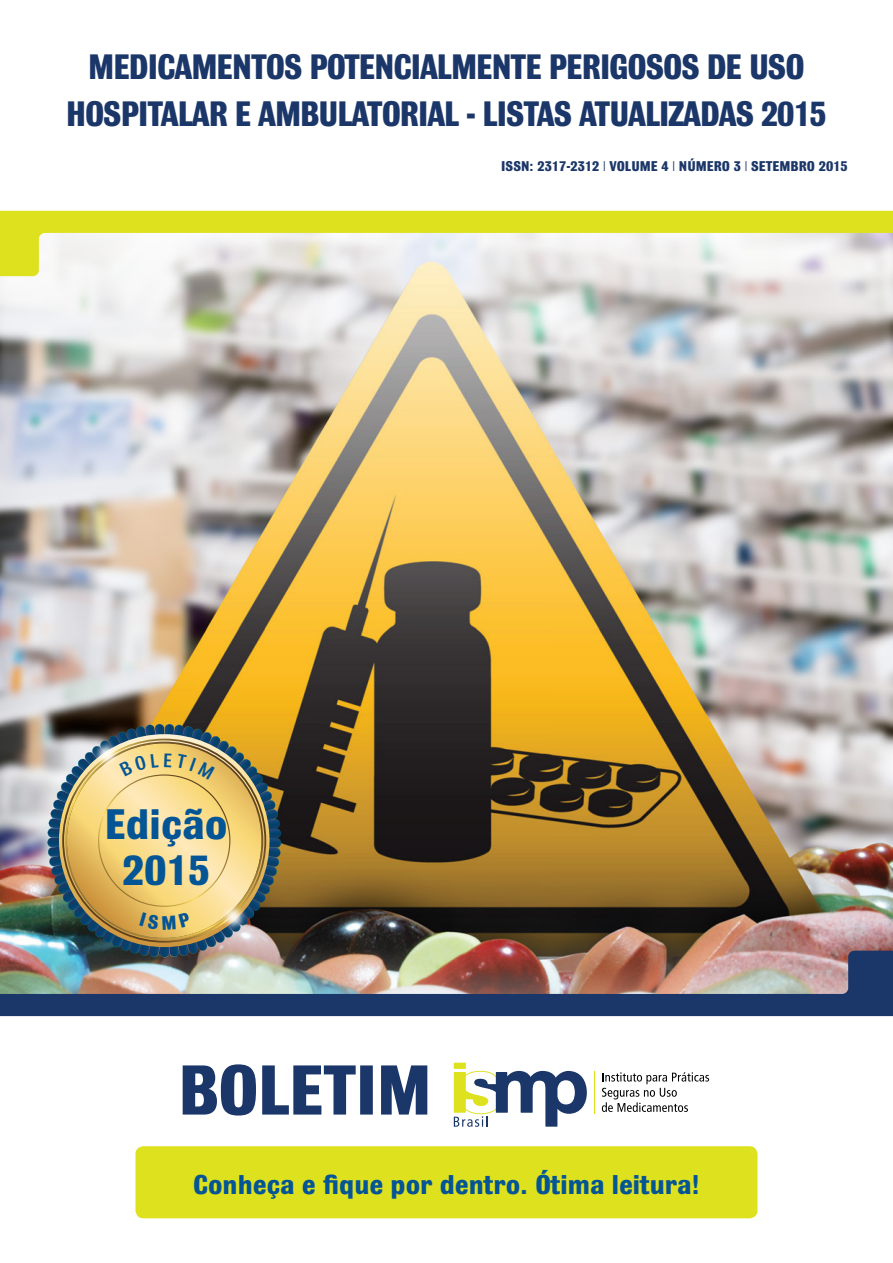
<style>
.page{position:relative;width:893px;height:1263px;background:#fff}
.page>*{position:absolute;margin:0;border:0;box-sizing:border-box;transform-origin:0 0}
.t1{font:700 45.3px/46.7px "Bulldog";color:#035595;text-align:center}
.título_abertura{font:700 37.5px/46.7px "Bulldog";letter-spacing:-.03em;color:#1b3668;text-align:center;scale:.95 1}
.t2{font:700 28.8px "Bulldog";color:#035595}
.t3{font:700 15px "Bulldog";color:#1b3668}
</style>
<div class="page">
<img style="left:0;top:276px;width:893px;height:675px">
<div style="left:135px;top:1146px;width:622px;height:72px;background:#dee21e;border-radius:8px"></div>
<svg style="left:454px;top:1063px;width:133px;height:64px"></svg>
<svg style="left:602px;top:1072px;width:107px;height:40px"></svg>
<hr style="left:594px;top:1071px;width:1px;height:43px;background:#dee21e">
<svg style="left:183px;top:1064px;width:244px;height:51px"></svg>
<img style="left:0;top:951px;width:893px;height:65px">
<svg style="left:0;top:211px;width:893px;height:65px"></svg>
<img style="left:51px;top:697px;width:112px;height:27px">
<img style="left:177px;top:860px;width:112px;height:114px">
<img style="left:47px;top:724px;width:234px;height:233px">
<p class="título_abertura" style="left:66px;top:44px;width:802px">MEDICAMENTOS POTENCIALMENTE PERIGOSOS DE USO<br>HOSPITALAR E AMBULATORIAL - LISTAS ATUALIZADAS 2015</p>
<p class="t3" style="left:501px;top:159px;width:348px">ISSN: 2317-2312 | VOLUME 4 | NÚMERO 3 | SETEMBRO 2015</p>
<p class="t1" style="left:105px;top:800px;width:124px">Edição<br>2015</p>
<p class="t2" style="left:193px;top:1170px;width:508px">Conheça e fique por dentro. Ótima leitura!</p>
</div>
